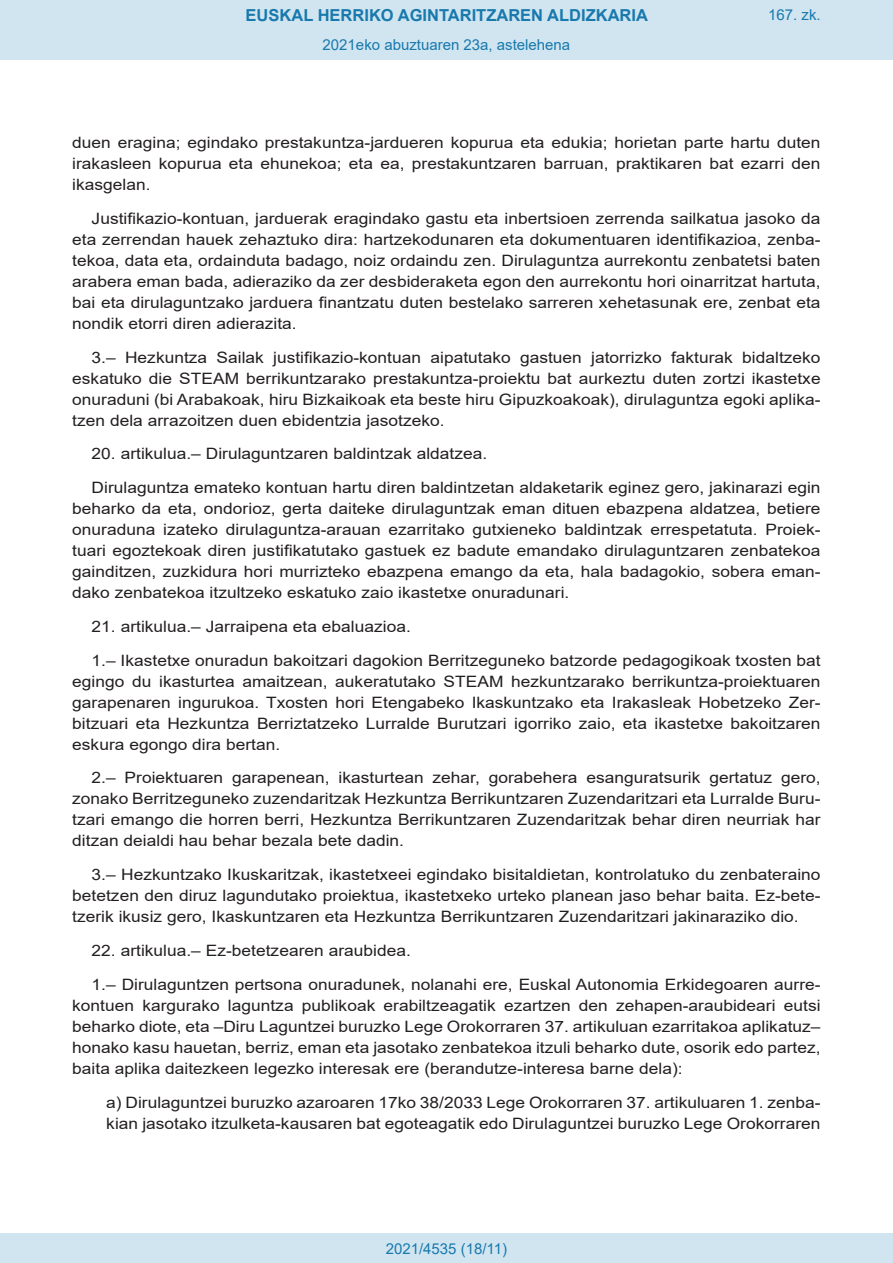
<style>
.page{position:relative;width:893px;height:1263px;background:#fff}
.page>*{position:absolute;margin:0;border:0;box-sizing:border-box;transform-origin:0 0}
.t1{font:700 16.5px "Arial";color:#1879ad}
.BOPVDetalle{font:15.6px/21px "Arial";color:#231f20;text-align:justify;scale:1.11 1}
.BOPVDetalle1{font:15.6px/21px "Arial";color:#231f20;scale:1.11 1}
.Paginacion_Centro{font:15px "Arial";color:#1879ad}
</style>
<div class="page">
<div style="left:0;top:0;width:893px;height:60px;background:#d0e5f0"></div>
<div style="left:0;top:1233px;width:893px;height:30px;background:#d0e5f0"></div>
<p class="t1" style="left:246px;top:3px;width:404px">EUSKAL HERRIKO AGINTARITZAREN ALDIZKARIA</p>
<p class="Paginacion_Centro" style="left:323px;top:35px;width:249px">2021eko abuztuaren 23a, astelehena</p>
<p class="Paginacion_Centro" style="left:768px;top:5px;width:54px">167. zk.</p>
<p class="BOPVDetalle" style="left:72px;top:132px;width:676px">duen eragina; egindako prestakuntza-jardueren kopurua eta edukia; horietan parte hartu duten irakasleen kopurua eta ehunekoa; eta ea, prestakuntzaren barruan, praktikaren bat ezarri den ikasgelan.</p>
<p class="BOPVDetalle" style="left:72px;top:208px;width:676px;text-indent:19px">Justifikazio-kontuan, jarduerak eragindako gastu eta inbertsioen zerrenda sailkatua jasoko da eta zerrendan hauek zehaztuko dira: hartzekodunaren eta dokumentuaren identifikazioa, zenba&shy;tekoa, data eta, ordainduta badago, noiz ordaindu zen. Dirulaguntza aurrekontu zenbatetsi baten arabera eman bada, adieraziko da zer desbideraketa egon den aurrekontu hori oinarritzat hartuta, bai eta dirulaguntzako jarduera finantzatu duten bestelako sarreren xehetasunak ere, zenbat eta nondik etorri diren adierazita.</p>
<p class="BOPVDetalle" style="left:72px;top:347px;width:676px;text-indent:19px">3.– Hezkuntza Sailak justifikazio-kontuan aipatutako gastuen jatorrizko fakturak bidaltzeko eskatuko die STEAM berrikuntzarako prestakuntza-proiektu bat aurkeztu duten zortzi ikastetxe onuraduni (bi Arabakoak, hiru Bizkaikoak eta beste hiru Gipuzkoakoak), dirulaguntza egoki aplika&shy;tzen dela arrazoitzen duen ebidentzia jasotzeko.</p>
<p class="BOPVDetalle" style="left:92px;top:443px;width:358px">20. artikulua.– Dirulaguntzaren baldintzak aldatzea.</p>
<p class="BOPVDetalle" style="left:72px;top:477px;width:676px;text-indent:19px">Dirulaguntza emateko kontuan hartu diren baldintzetan aldaketarik eginez gero, jakinarazi egin beharko da eta, ondorioz, gerta daiteke dirulaguntzak eman dituen ebazpena aldatzea, betiere onuraduna izateko dirulaguntza-arauan ezarritako gutxieneko baldintzak errespetatuta. Proiek&shy;tuari egoztekoak diren justifikatutako gastuek ez badute emandako dirulaguntzaren zenbatekoa gainditzen, zuzkidura hori murrizteko ebazpena emango da eta, hala badagokio, sobera eman&shy;dako zenbatekoa itzultzeko eskatuko zaio ikastetxe onuradunari.</p>
<p class="BOPVDetalle" style="left:92px;top:616px;width:289px">21. artikulua.– Jarraipena eta ebaluazioa.</p>
<p class="BOPVDetalle" style="left:72px;top:650px;width:676px;text-indent:19px">1.– Ikastetxe onuradun bakoitzari dagokion Berritzeguneko batzorde pedagogikoak txosten bat egingo du ikasturtea amaitzean, aukeratutako STEAM hezkuntzarako berrikuntza-proiektuaren garapenaren ingurukoa. Txosten hori Etengabeko Ikaskuntzako eta Irakasleak Hobetzeko Zer&shy;bitzuari eta Hezkuntza Berriztatzeko Lurralde Burutzari igorriko zaio, eta ikastetxe bakoitzaren eskura egongo dira bertan.</p>
<p class="BOPVDetalle" style="left:72px;top:767px;width:676px;text-indent:19px">2.– Proiektuaren garapenean, ikasturtean zehar, gorabehera esanguratsurik gertatuz gero, zonako Berritzeguneko zuzendaritzak Hezkuntza Berrikuntzaren Zuzendaritzari eta Lurralde Buru&shy;tzari emango die horren berri, Hezkuntza Berrikuntzaren Zuzendaritzak behar diren neurriak har ditzan deialdi hau behar bezala bete dadin.</p>
<p class="BOPVDetalle" style="left:72px;top:864px;width:676px;text-indent:19px">3.– Hezkuntzako Ikuskaritzak, ikastetxeei egindako bisitaldietan, kontrolatuko du zenbateraino betetzen den diruz lagundutako proiektua, ikastetxeko urteko planean jaso behar baita. Ez-bete&shy;tzerik ikusiz gero, Ikaskuntzaren eta Hezkuntza Berrikuntzaren Zuzendaritzari jakinaraziko dio.</p>
<p class="BOPVDetalle" style="left:92px;top:940px;width:289px">22. artikulua.– Ez-betetzearen araubidea.</p>
<p class="BOPVDetalle" style="left:72px;top:974px;width:676px;text-indent:19px">1.– Dirulaguntzen pertsona onuradunek, nolanahi ere, Euskal Autonomia Erkidegoaren aurre&shy;kontuen kargurako laguntza publikoak erabiltzeagatik ezartzen den zehapen-araubideari eutsi beharko diote, eta –Diru Laguntzei buruzko Lege Orokorraren 37. artikuluan ezarritakoa aplikatuz– honako kasu hauetan, berriz, eman eta jasotako zenbatekoa itzuli beharko dute, osorik edo partez, baita aplika daitezkeen legezko interesak ere (berandutze-interesa barne dela):</p>
<p class="BOPVDetalle1" style="left:106px;top:1091px;width:645px">a) Dirulaguntzei buruzko azaroaren 17ko 38/2033 Lege Orokorraren 37. artikuluaren 1. zenba&shy;kian jasotako itzulketa-kausaren bat egoteagatik edo Dirulaguntzei buruzko Lege Orokorraren</p>
<p class="Paginacion_Centro" style="left:386px;top:1238px;width:123px">2021/4535 (18/11)</p>
</div>
